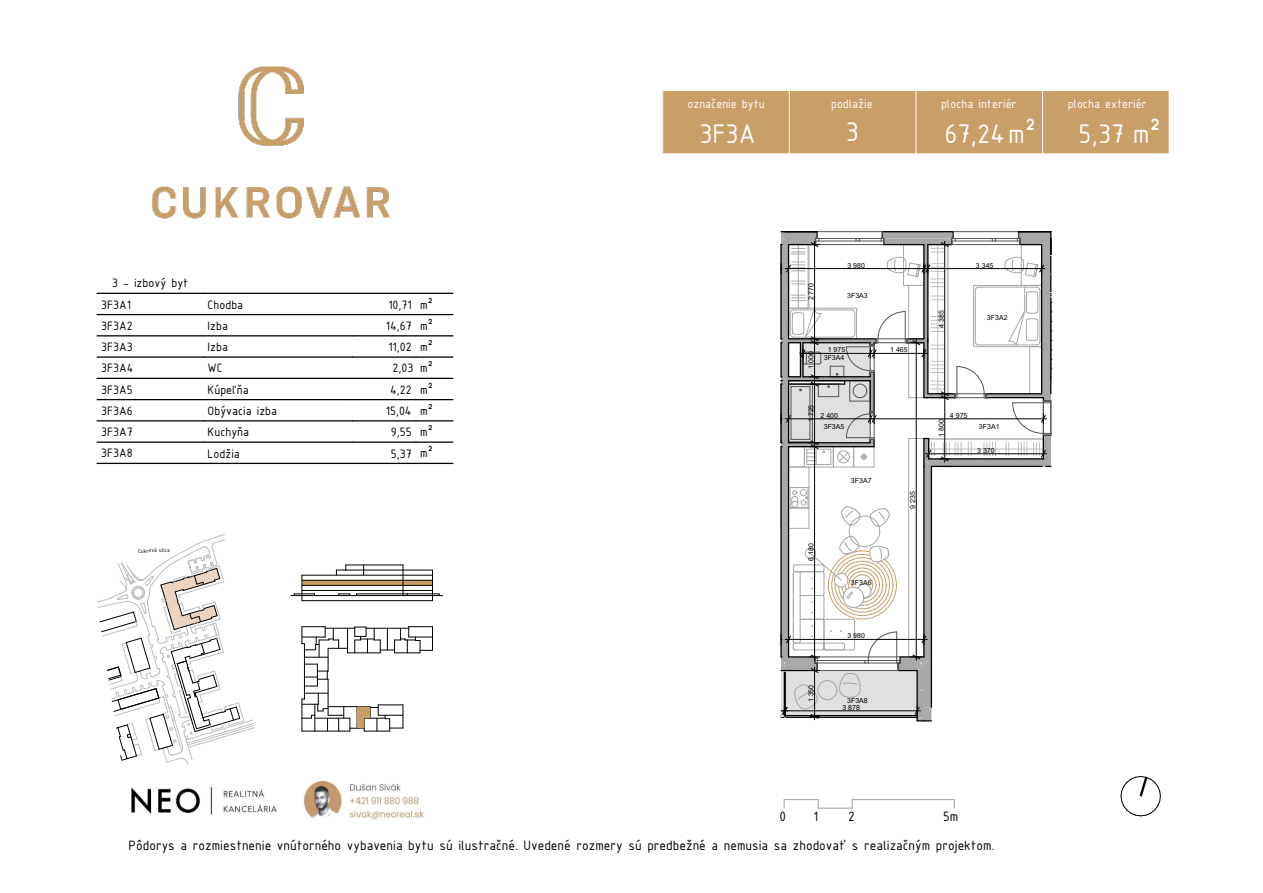
<style>
.page{position:relative;width:1263px;height:893px;background:#fff}
.page>*{position:absolute;margin:0;border:0;box-sizing:border-box;transform-origin:0 0}
.t1{font:29.1px "ISOCPEUR";color:#fff}
.t2{font:28.95px "ISOCPEUR";color:#fff}
.t3{font:14.7px "ISOCPEUR";color:#000}
.t4{font:13.2px/21.3px "ISOCPEUR";color:#000}
.t5{font:13.2px "ISOCPEUR";color:#fff}
.t6{font:7.05px "Arial";color:#000}
.t7{font:6px "ISOCPEUR";color:#000}
</style>
<div class="page">
<img style="left:131px;top:779px;width:293px;height:41px">
<div style="left:302px;top:580px;width:130px;height:5px;background:#ca9e67"></div>
<hr style="left:291px;top:595px;width:152px;height:1px;background:#000">
<hr style="left:302px;top:590px;width:130px;height:1px;background:#000">
<hr style="left:407px;top:594px;width:32px;height:1px;background:#000">
<hr style="left:302px;top:585px;width:130px;height:1px;background:#000">
<hr style="left:302px;top:580px;width:130px;height:1px;background:#000">
<hr style="left:302px;top:575px;width:130px;height:1px;background:#000">
<hr style="left:346px;top:570px;width:86px;height:1px;background:#000">
<hr style="left:346px;top:565px;width:57px;height:1px;background:#000">
<hr style="left:403px;top:565px;width:1px;height:31px;background:#000">
<hr style="left:356px;top:594px;width:51px;height:1px;background:#000">
<svg style="left:338px;top:594px;width:12px;height:2px"></svg>
<svg style="left:336px;top:565px;width:10px;height:10px"></svg>
<hr style="left:302px;top:731px;width:48px;height:1px;background:#000">
<hr style="left:315px;top:718px;width:35px;height:1px;background:#000">
<hr style="left:304px;top:644px;width:1px;height:55px;background:#000">
<hr style="left:328px;top:706px;width:42px;height:1px;background:#000">
<hr style="left:328px;top:679px;width:1px;height:36px;background:#000">
<hr style="left:348px;top:653px;width:32px;height:1px;background:#000">
<svg style="left:302px;top:693px;width:42px;height:38px"></svg>
<hr style="left:325px;top:628px;width:30px;height:1px;background:#000">
<svg style="left:354px;top:626px;width:79px;height:28px"></svg>
<svg style="left:302px;top:626px;width:46px;height:61px"></svg>
<hr style="left:302px;top:600px;width:130px;height:1px;background:#000">
<svg style="left:294px;top:575px;width:21px;height:26px"></svg>
<svg style="left:432px;top:570px;width:1px;height:31px"></svg>
<img style="left:152px;top:66px;width:238px;height:153px">
<div style="left:663px;top:91px;width:506px;height:63px;background:#ca9e67"></div>
<hr style="left:1042px;top:91px;width:1px;height:63px;background:#fff">
<hr style="left:916px;top:91px;width:1px;height:63px;background:#fff">
<hr style="left:789px;top:91px;width:1px;height:63px;background:#fff">
<svg style="left:1120px;top:776px;width:41px;height:41px"></svg>
<svg style="left:97px;top:534px;width:158px;height:231px"></svg>
<hr style="left:882px;top:231px;width:71px;height:1px;background:#000">
<hr style="left:781px;top:231px;width:36px;height:1px;background:#000">
<hr style="left:817px;top:231px;width:65px;height:1px;background:#545454">
<hr style="left:953px;top:231px;width:65px;height:1px;background:#545454">
<hr style="left:780px;top:245px;width:2px;height:94px;background:#000">
<hr style="left:780px;top:343px;width:2px;height:34px;background:#000">
<hr style="left:780px;top:384px;width:2px;height:59px;background:#000">
<hr style="left:780px;top:447px;width:2px;height:210px;background:#000">
<hr style="left:1018px;top:231px;width:33px;height:1px;background:#000">
<svg style="left:781px;top:232px;width:271px;height:490px"></svg>
<hr style="left:97px;top:463px;width:106px;height:1px;background:#000">
<hr style="left:203px;top:463px;width:149px;height:1px;background:#000">
<hr style="left:352px;top:463px;width:64px;height:1px;background:#000">
<hr style="left:416px;top:463px;width:37px;height:1px;background:#000">
<hr style="left:97px;top:441px;width:106px;height:2px;background:#000">
<hr style="left:203px;top:441px;width:149px;height:2px;background:#000">
<hr style="left:352px;top:441px;width:64px;height:2px;background:#000">
<hr style="left:416px;top:441px;width:37px;height:2px;background:#000">
<hr style="left:97px;top:420px;width:106px;height:1px;background:#000">
<hr style="left:203px;top:420px;width:149px;height:1px;background:#000">
<hr style="left:352px;top:420px;width:64px;height:1px;background:#000">
<hr style="left:416px;top:420px;width:37px;height:1px;background:#000">
<hr style="left:97px;top:399px;width:106px;height:1px;background:#000">
<hr style="left:203px;top:399px;width:149px;height:1px;background:#000">
<hr style="left:352px;top:399px;width:64px;height:1px;background:#000">
<hr style="left:416px;top:399px;width:37px;height:1px;background:#000">
<hr style="left:97px;top:378px;width:106px;height:1px;background:#000">
<hr style="left:203px;top:378px;width:149px;height:1px;background:#000">
<hr style="left:352px;top:378px;width:64px;height:1px;background:#000">
<hr style="left:416px;top:378px;width:37px;height:1px;background:#000">
<hr style="left:97px;top:356px;width:106px;height:2px;background:#000">
<hr style="left:203px;top:356px;width:149px;height:2px;background:#000">
<hr style="left:352px;top:356px;width:64px;height:2px;background:#000">
<hr style="left:416px;top:356px;width:37px;height:2px;background:#000">
<hr style="left:97px;top:335px;width:106px;height:1px;background:#000">
<hr style="left:203px;top:335px;width:149px;height:1px;background:#000">
<hr style="left:352px;top:335px;width:64px;height:1px;background:#000">
<hr style="left:416px;top:335px;width:37px;height:1px;background:#000">
<hr style="left:97px;top:314px;width:106px;height:1px;background:#000">
<hr style="left:203px;top:314px;width:149px;height:1px;background:#000">
<hr style="left:352px;top:314px;width:64px;height:1px;background:#000">
<hr style="left:416px;top:314px;width:37px;height:1px;background:#000">
<hr style="left:97px;top:293px;width:106px;height:1px;background:#000">
<hr style="left:203px;top:293px;width:149px;height:1px;background:#000">
<hr style="left:352px;top:293px;width:64px;height:1px;background:#000">
<hr style="left:416px;top:293px;width:37px;height:1px;background:#000">
<hr style="left:784px;top:799px;width:34px;height:1px;background:#9e9e9e">
<hr style="left:818px;top:808px;width:34px;height:1px;background:#9e9e9e">
<hr style="left:852px;top:799px;width:102px;height:1px;background:#9e9e9e">
<svg style="left:350px;top:705px;width:54px;height:27px"></svg>
<p class="t5" style="left:687px;top:96px;width:79px">označenie bytu</p>
<p class="t5" style="left:831px;top:96px;width:43px">podlažie</p>
<p class="t5" style="left:941px;top:96px;width:77px">plocha interiér</p>
<p class="t5" style="left:1068px;top:96px;width:81px">plocha exteriér</p>
<h2 class="t2" style="left:846px;top:113px;width:15px">3</h2>
<h1 class="t1" style="left:699px;top:115px;width:58px">3F3A</h1>
<h1 class="t1" style="left:944px;top:115px;width:93px">67,24m²</h1>
<h1 class="t1" style="left:1078px;top:115px;width:84px">5,37 m²</h1>
<p class="t4" style="left:101px;top:272px;width:89px;text-indent:11px">3 - izbový byt<br>3F3A1<br>3F3A2<br>3F3A3<br>3F3A4<br>3F3A5<br>3F3A6<br>3F3A7<br>3F3A8</p>
<p class="t4" style="left:208px;top:293px;width:71px">Chodba<br>Izba<br>Izba<br>WC<br>Kúpeľňa<br>Obývacia izba<br>Kuchyňa<br>Lodžia</p>
<p class="t4" style="left:386px;top:293px;width:29px;text-align:center">10,71<br>14,67<br>11,02<br>2,03<br>4,22<br>15,04<br>9,55<br>5,37</p>
<p class="t4" style="left:420px;top:293px;width:14px;text-align:justify">m² m² m² m² m² m² m² m²</p>
<p class="t7" style="left:138px;top:547px;width:33px;rotate:-1deg">Cukrová ulica</p>
<p class="t6" style="left:806px;top:300px;width:19px;rotate:-90deg">2 770</p>
<p class="t6" style="left:847px;top:260px;width:19px">3 980</p>
<p class="t6" style="left:976px;top:260px;width:19px">3 345</p>
<p class="t6" style="left:847px;top:290px;width:22px">3F3A3</p>
<p class="t6" style="left:936px;top:328px;width:19px;rotate:-90deg">4 385</p>
<p class="t6" style="left:987px;top:312px;width:22px">3F3A2</p>
<p class="t6" style="left:828px;top:345px;width:19px">1 975</p>
<p class="t6" style="left:890px;top:345px;width:19px">1 465</p>
<p class="t6" style="left:806px;top:369px;width:19px;rotate:-90deg">1 000</p>
<p class="t6" style="left:806px;top:422px;width:19px;rotate:-90deg">1 725</p>
<p class="t6" style="left:824px;top:353px;width:22px">3F3A4</p>
<p class="t6" style="left:820px;top:410px;width:19px">2 400</p>
<p class="t6" style="left:950px;top:410px;width:19px">4 975</p>
<p class="t6" style="left:936px;top:437px;width:19px;rotate:-90deg">1 800</p>
<p class="t6" style="left:979px;top:421px;width:22px">3F3A1</p>
<p class="t6" style="left:824px;top:421px;width:22px">3F3A5</p>
<p class="t6" style="left:806px;top:561px;width:19px;rotate:-90deg">6 180</p>
<p class="t6" style="left:806px;top:702px;width:19px;rotate:-90deg">1 350</p>
<p class="t6" style="left:851px;top:476px;width:22px">3F3A7</p>
<p class="t6" style="left:851px;top:578px;width:22px">3F3A6</p>
<p class="t6" style="left:847px;top:631px;width:19px">3 980</p>
<p class="t6" style="left:847px;top:695px;width:22px">3F3A8</p>
<p class="t6" style="left:842px;top:702px;width:19px">3 878</p>
<p class="t6" style="left:908px;top:509px;width:19px;rotate:-90deg">9 235</p>
<p class="t6" style="left:977px;top:445px;width:19px">3 370</p>
<p class="t3" style="left:779px;top:806px;width:8px">0</p>
<p class="t3" style="left:813px;top:806px;width:6px">1</p>
<p class="t3" style="left:848px;top:806px;width:8px">2</p>
<p class="t3" style="left:943px;top:806px;width:17px">5m</p>
<p class="t3" style="left:129px;top:836px;width:867px">Pôdorys a rozmiestnenie vnútorného vybavenia bytu sú ilustračné. Uvedené rozmery sú predbežné a nemusia sa zhodovať s realizačným projektom.</p>
</div>
